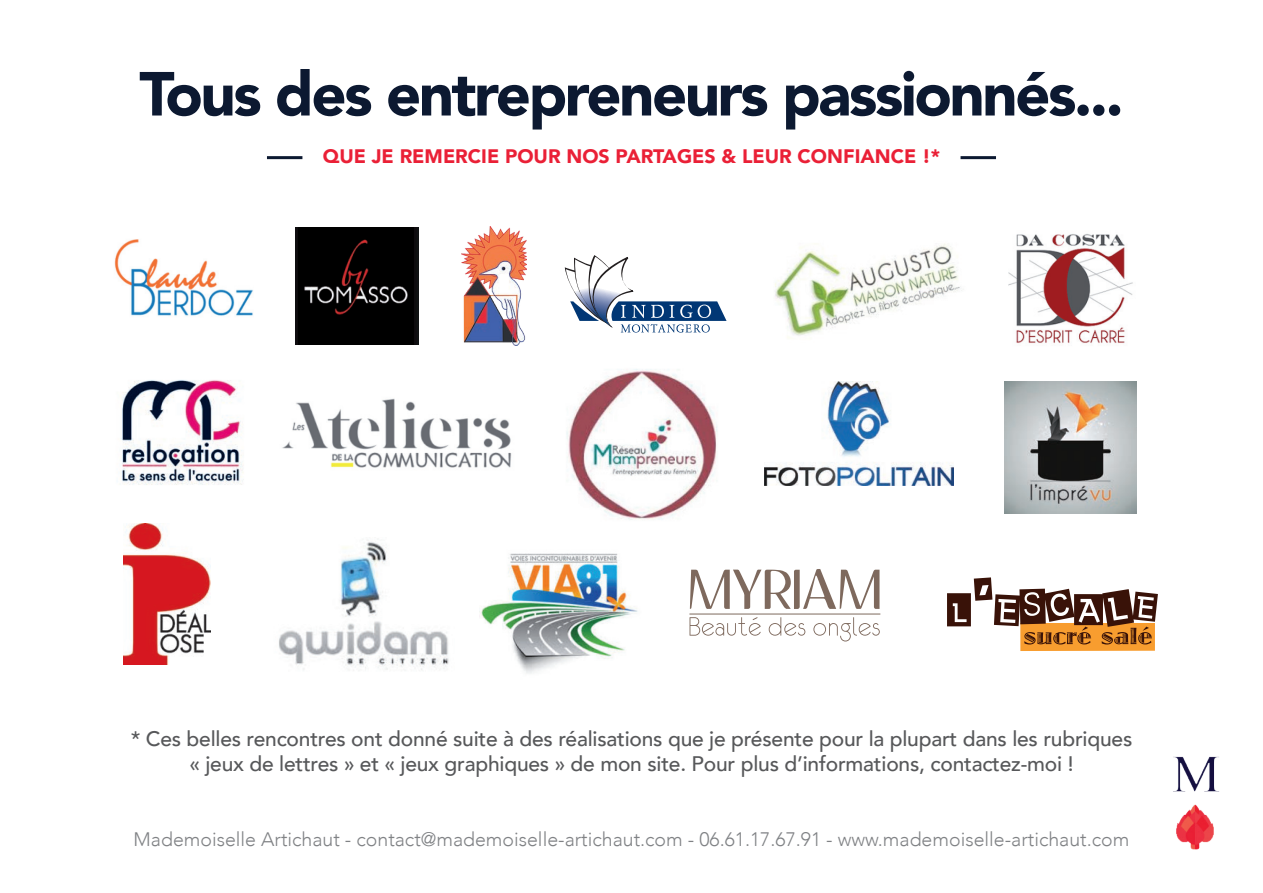
<style>
.page{position:relative;width:1263px;height:893px;background:#fff}
.page>*{position:absolute;margin:0;border:0;box-sizing:border-box;transform-origin:0 0}
.t1{font:900 61.5px "Avenir";letter-spacing:-.04em;color:#0c1931}
.t2{font:500 21px/25.2px "Avenir";letter-spacing:-.01em;color:#57585a;text-align:center}
.t3{font:300 19.5px "Avenir";color:#808285}
.t4{font:900 19.5px "Avenir";color:#ea2036}
</style>
<div class="page">
<img style="left:1173px;top:756px;width:46px;height:94px">
<hr style="left:267px;top:156px;width:35px;height:3px;background:#0c1931">
<hr style="left:960px;top:156px;width:36px;height:3px;background:#0c1931">
<img style="left:114px;top:239px;width:139px;height:77px">
<img style="left:295px;top:228px;width:123px;height:116px">
<img style="left:462px;top:227px;width:65px;height:118px">
<svg style="left:565px;top:255px;width:161px;height:78px"></svg>
<img style="left:775px;top:243px;width:187px;height:95px">
<img style="left:1008px;top:234px;width:125px;height:110px">
<img style="left:121px;top:380px;width:123px;height:105px">
<img style="left:279px;top:540px;width:201px;height:131px">
<img style="left:124px;top:524px;width:87px;height:140px">
<img style="left:480px;top:553px;width:158px;height:121px">
<img style="left:282px;top:398px;width:230px;height:70px">
<img style="left:566px;top:369px;width:152px;height:151px">
<img style="left:764px;top:381px;width:189px;height:104px">
<img style="left:1004px;top:381px;width:132px;height:132px">
<svg style="left:689px;top:617px;width:72px;height:19px"></svg>
<svg style="left:769px;top:617px;width:36px;height:19px"></svg>
<svg style="left:813px;top:617px;width:67px;height:24px"></svg>
<hr style="left:689px;top:614px;width:191px;height:1px;background:#7e695d">
<svg style="left:690px;top:569px;width:189px;height:40px"></svg>
<div style="left:1020px;top:623px;width:135px;height:28px;background:#f89d2f"></div>
<svg style="left:947px;top:577px;width:211px;height:67px"></svg>
<h1 class="t1" style="left:139px;top:41px;width:986px">Tous des entrepreneurs passionnés...</h1>
<p class="t4" style="left:323px;top:139px;width:619px">QUE JE REMERCIE POUR NOS PARTAGES &amp; LEUR CONFIANCE !*</p>
<p class="t2" style="left:131px;top:725px;width:1003px">* Ces belles rencontres ont donné suite à des réalisations que je présente pour la plupart dans les rubriques « jeux de lettres » et « jeux graphiques » de mon site. Pour plus d’informations, contactez-moi !</p>
<p class="t3" style="left:134px;top:827px;width:997px">Mademoiselle Artichaut - contact@mademoiselle-artichaut.com - 06.61.17.67.91 - www.mademoiselle-artichaut.com</p>
</div>
